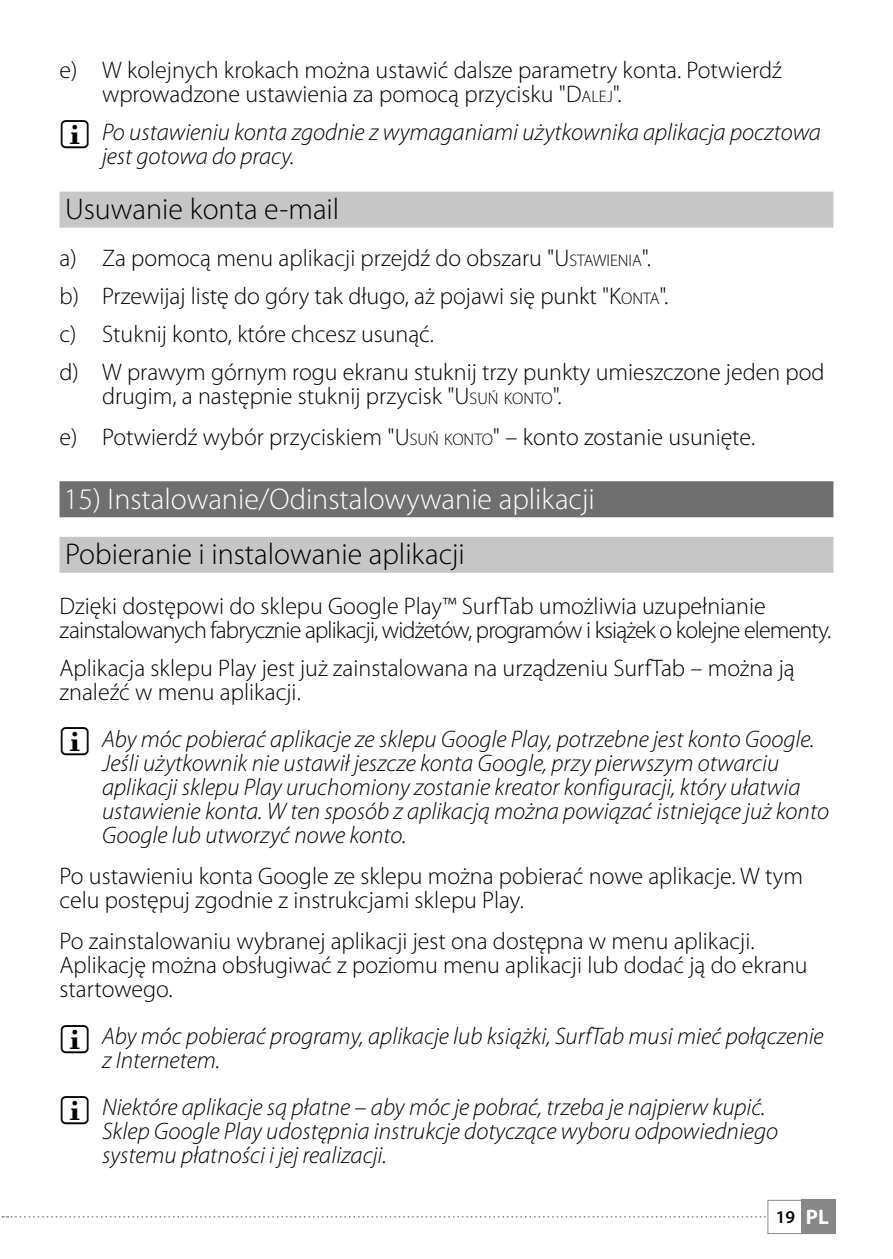
<style>
.page{position:relative;width:893px;height:1259px;background:#fff}
.page>*{position:absolute;margin:0;border:0;box-sizing:border-box;transform-origin:0 0}
.t1{font:300 30px "Myriad Pro";color:#000}
.t2{font:300 30px "Myriad Pro";color:#fff}
.t3{font:300 24px/24px "Myriad Pro";color:#000}
.t4{font:italic 300 24px/24px "Myriad Pro";color:#000}
.t5{font:300 24px/24px "Myriad Pro";letter-spacing:-.035em;color:#000}
.t6{font:600 18px "Myriad Pro";color:#000}
.s1{font-style:inherit}
.s2{font-size:16.8px}
.s3{font-weight:700;font-size:21px;color:#fff}
</style>
<div class="page">
<div style="left:801px;top:1200px;width:35px;height:34px;background:#878787"></div>
<div style="left:767px;top:1200px;width:69px;height:34px;border:1px solid #878787"></div>
<svg style="left:1px;top:1216px;width:765px;height:1px"></svg>
<div style="left:60px;top:192px;width:773px;height:36px;background:#c6c6c6"></div>
<div style="left:60px;top:481px;width:773px;height:36px;background:#706f6f"></div>
<div style="left:60px;top:537px;width:773px;height:36px;background:#c6c6c6"></div>
<p class="t3" style="left:102px;top:58px;width:681px;text-indent:-43px">e) W kolejnych krokach można ustawić dalsze parametry konta. Potwierdź wprowadzone ustawienia za pomocą przycisku "<span class="s1">D</span><span class="s2">ALEJ</span>".</p>
<p class="t4" style="left:102px;top:120px;width:720px">Po ustawieniu konta zgodnie z wymaganiami użytkownika aplikacja pocztowa jest gotowa do pracy.</p>
<p class="t1" style="left:65px;top:193px;width:276px">Usuwanie konta e-mail</p>
<p class="t3" style="left:60px;top:239px;width:766px;line-height:38.1px">a) Za pomocą menu aplikacji przejdź do obszaru "<span class="s1">U</span><span class="s2">STAWIENIA</span>".<br>b) Przewijaj listę do góry tak długo, aż pojawi się punkt "<span class="s1">K</span><span class="s2">ONTA</span>".<br>c) Stuknij konto, które chcesz usunąć.<br>d) W prawym górnym rogu ekranu stuknij trzy punkty umieszczone jeden pod</p>
<p class="t3" style="left:60px;top:375px;width:697px;line-height:41.1px;text-indent:43px">drugim, a następnie stuknij przycisk "<span class="s1">U</span><span class="s2">SU Ń KONTO</span>".<br>e) Potwierdź wybór przyciskiem "<span class="s1">U</span><span class="s2">SU Ń KONTO</span>" – konto zostanie usunięte.</p>
<p class="t2" style="left:64px;top:482px;width:532px">15) Instalowanie/Odinstalowywanie aplikacji</p>
<p class="t1" style="left:65px;top:538px;width:401px">Pobieranie i instalowanie aplikacji</p>
<p class="t5" style="left:60px;top:594px;width:773px">Dzięki dostępowi do sklepu Google Play™ SurfTab umożliwia uzupełnianie zainstalowanych fabrycznie aplikacji, widżetów, programów i książek o kolejne elementy.</p>
<p class="t3" style="left:60px;top:656px;width:737px">Aplikacja sklepu Play jest już zainstalowana na urządzeniu SurfTab – można ją znaleźć w menu aplikacji.</p>
<p class="t4" style="left:102px;top:727px;width:728px">Aby móc pobierać aplikacje ze sklepu Google Play, potrzebne jest konto Google.<br>Jeśli użytkownik nie ustawił jeszcze konta Google, przy pierwszym otwarciu aplikacji sklepu Play uruchomiony zostanie kreator konfiguracji, który ułatwia ustawienie konta. W ten sposób z aplikacją można powiązać istniejące już konto Google lub utworzyć nowe konto.</p>
<p class="t3" style="left:60px;top:864px;width:745px">Po ustawieniu konta Google ze sklepu można pobierać nowe aplikacje. W tym celu postępuj zgodnie z instrukcjami sklepu Play.</p>
<p class="t3" style="left:60px;top:929px;width:750px">Po zainstalowaniu wybranej aplikacji jest ona dostępna w menu aplikacji.<br>Aplikację można obsługiwać z poziomu menu aplikacji lub dodać ją do ekranu startowego.</p>
<p class="t4" style="left:102px;top:1024px;width:723px">Aby móc pobierać programy, aplikacje lub książki, SurfTab musi mieć połączenie z Internetem.</p>
<p class="t4" style="left:102px;top:1095px;width:678px">Niektóre aplikacje są płatne – aby móc je pobrać, trzeba je najpierw kupić.<br>Sklep Google Play udostępnia instrukcje dotyczące wyboru odpowiedniego systemu płatności i jej realizacji.</p>
<p class="t6" style="left:776px;top:1206px;width:54px">19 <span class="s3">PL</span></p>
</div>
